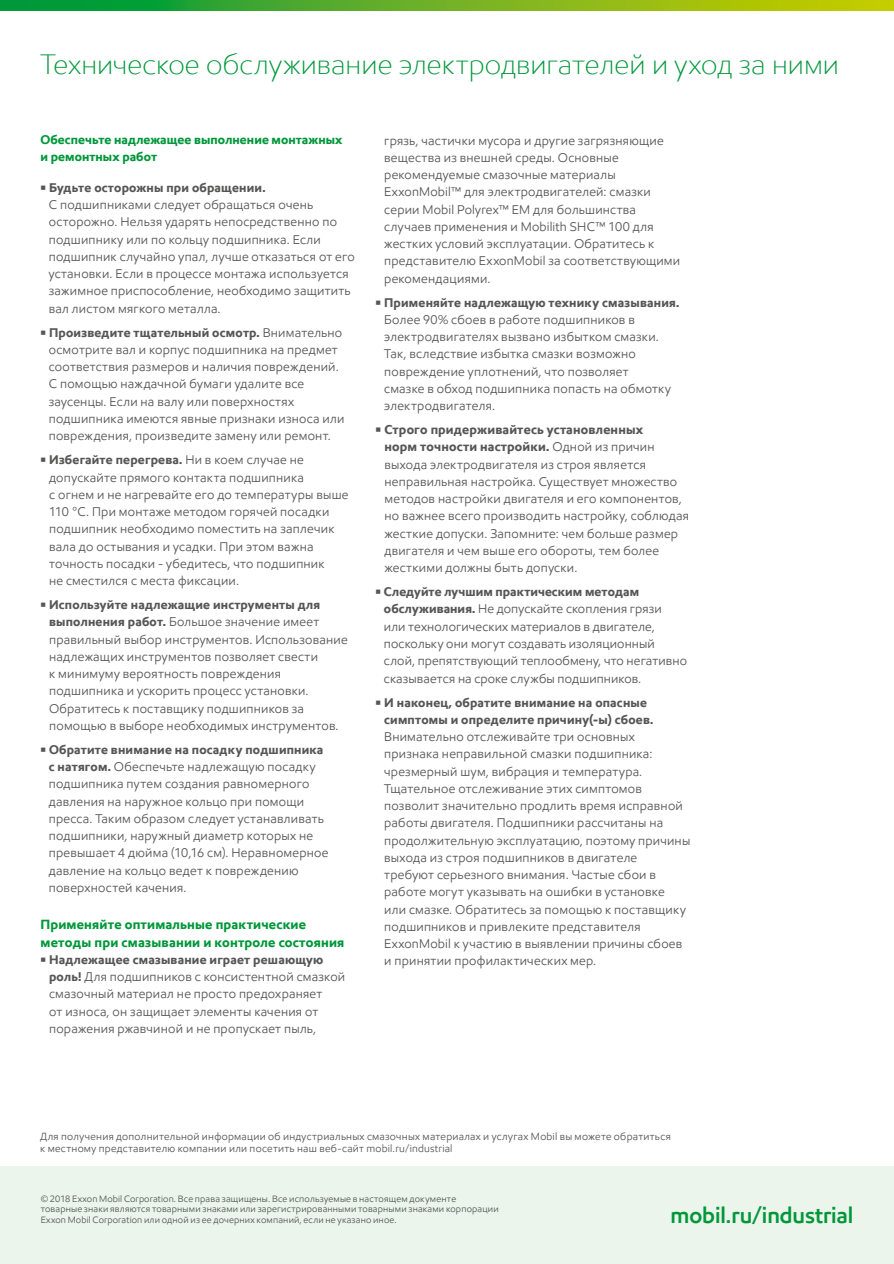
<style>
.page{position:relative;width:894px;height:1264px;background:#fff}
.page>*{position:absolute;margin:0;border:0;box-sizing:border-box;transform-origin:0 0}
.t1{font:300 28.5px "E Mprint";letter-spacing:.005em;color:#00973a}
.t2{font:600 22.5px "E Mprint";letter-spacing:-.005em;color:#00973a}
.t3{font:700 13.5px/17.2px "E Mprint";letter-spacing:.015em;color:#00973a}
.t4{font:700 13.05px/17.2px "E Mprint";letter-spacing:.015em;color:#565655}
.t5{font:12.75px/17.2px "E Mprint";letter-spacing:.02em;color:#565655}
.t6{font:700 12.75px/17.2px "E Mprint";letter-spacing:.015em;color:#565655}
.t7{font:700 12.75px/17.2px "E Mprint";letter-spacing:.005em;color:#00973a}
.t8{font:10.5px/12px "E Mprint";letter-spacing:.025em;color:#565655}
.t9{font:9.3px/10.8px "E Mprint";letter-spacing:.02em;color:#565655}
.s1{font-weight:700}
.s2{font-weight:400;font-size:12.75px}
</style>
<div class="page">
<svg style="left:0;top:0;width:893px;height:11px;background:#66b120"></svg>
<div style="left:0;top:1166px;width:893px;height:98px;background:#ecf5ec"></div>
<h1 class="t1" style="left:40px;top:47px;width:799px">Техническое обслуживание электродвигателей и уход за ними</h1>
<p class="t7" style="left:40px;top:131px;width:303px">Обеспечьте надлежащее выполнение монтажных и ремонтных работ</p>
<p class="t6" style="left:40px;top:179px;width:226px">• Будьте осторожны при обращении.</p>
<p class="t5" style="left:49px;top:196px;width:307px">С подшипниками следует обращаться очень осторожно. Нельзя ударять непосредственно по подшипнику или по кольцу подшипника. Если подшипник случайно упал, лучше отказаться от его установки. Если в процессе монтажа используется зажимное приспособление, необходимо защитить вал листом мягкого металла.</p>
<p class="t5" style="left:49px;top:324px;width:297px;text-indent:-8px"><span class="s1">• Произведите тщательный осмотр.</span> Внимательно осмотрите вал и корпус подшипника на предмет соответствия размеров и наличия повреждений.<br>С помощью наждачной бумаги удалите все заусенцы. Если на валу или поверхностях подшипника имеются явные признаки износа или повреждения, произведите замену или ремонт.</p>
<p class="t5" style="left:49px;top:451px;width:301px;text-indent:-9px"><span class="s1">• Избегайте перегрева.</span> Ни в коем случае не допускайте прямого контакта подшипника<br>с огнем и не нагревайте его до температуры выше 110 °C. При монтаже методом горячей посадки подшипник необходимо поместить на заплечик вала до остывания и усадки. При этом важна точность посадки - убедитесь, что подшипник<br>не сместился с места фиксации.</p>
<p class="t5" style="left:49px;top:596px;width:300px;text-indent:-9px"><span class="s1">• Используйте надлежащие инструменты для выполнения работ.</span> Большое значение имеет правильный выбор инструментов. Использование надлежащих инструментов позволяет свести<br>к минимуму вероятность повреждения подшипника и ускорить процесс установки.<br>Обратитесь к поставщику подшипников за помощью в выборе необходимых инструментов.</p>
<p class="t5" style="left:49px;top:741px;width:281px;text-indent:-8px"><span class="s1">• Обратите внимание на посадку подшипника с натягом.</span> Обеспечьте надлежащую посадку подшипника путем создания равномерного давления на наружное кольцо при помощи пресса. Таким образом следует устанавливать подшипники, наружный диаметр которых не превышает 4 дюйма (10,16 см). Неравномерное давление на кольцо ведет к повреждению поверхностей качения.</p>
<p class="t3" style="left:40px;top:916px;width:305px">Применяйте оптимальные практические методы при смазывании и контроле состояния</p>
<p class="t5" style="left:49px;top:951px;width:297px;text-indent:-9px"><span class="s1">• Надлежащее смазывание играет решающую роль!</span> Для подшипников с консистентной смазкой смазочный материал не просто предохраняет<br>от износа, он защищает элементы качения от поражения ржавчиной и не пропускает пыль,</p>
<p class="t5" style="left:384px;top:131px;width:297px">грязь, частички мусора и другие загрязняющие вещества из внешней среды. Основные рекомендуемые смазочные материалы ExxonMobil™ для электродвигателей: смазки серии Mobil Polyrex™ EM для большинства случаев применения и Mobilith SHC™ 100 для жестких условий эксплуатации. Обратитесь к представителю ExxonMobil за соответствующими рекомендациями.</p>
<p class="t6" style="left:375px;top:293px;width:305px">• Применяйте надлежащую технику смазывания.</p>
<p class="t5" style="left:384px;top:311px;width:288px">Более 90% сбоев в работе подшипников в электродвигателях вызвано избытком смазки.<br>Так, вследствие избытка смазки возможно повреждение уплотнений, что позволяет смазке в обход подшипника попасть на обмотку электродвигателя.</p>
<p class="t4" style="left:384px;top:421px;width:271px;text-indent:-9px">• Строго придерживайтесь установленных норм точности настройки. <span class="s2">Одной из причин</span></p>
<p class="t5" style="left:384px;top:455px;width:306px">выхода электродвигателя из строя является неправильная настройка. Существует множество методов настройки двигателя и его компонентов, но важнее всего производить настройку, соблюдая жесткие допуски. Запомните: чем больше размер двигателя и чем выше его обороты, тем более жесткими должны быть допуски.</p>
<p class="t5" style="left:384px;top:583px;width:304px;text-indent:-8px"><span class="s1">• Следуйте лучшим практическим методам обслуживания.</span> Не допускайте скопления грязи<br>или технологических материалов в двигателе, поскольку они могут создавать изоляционный слой, препятствующий теплообмену, что негативно сказывается на сроке службы подшипников.</p>
<p class="t6" style="left:384px;top:693px;width:271px;text-indent:-9px">• И наконец, обратите внимание на опасные симптомы и определите причину(-ы) сбоев.</p>
<p class="t5" style="left:384px;top:728px;width:307px">Внимательно отслеживайте три основных признака неправильной смазки подшипника: чрезмерный шум, вибрация и температура.<br>Тщательное отслеживание этих симптомов позволит значительно продлить время исправной работы двигателя. Подшипники рассчитаны на продолжительную эксплуатацию, поэтому причины выхода из строя подшипников в двигателе<br>требуют серьезного внимания. Частые сбои в работе могут указывать на ошибки в установке<br>или смазке. Обратитесь за помощью к поставщику подшипников и привлеките представителя ExxonMobil к участию в выявлении причины сбоев и принятии профилактических мер.</p>
<p class="t8" style="left:40px;top:1130px;width:632px">Для получения дополнительной информации об индустриальных смазочных материалах и услугах Mobil вы можете обратиться к местному представителю компании или посетить наш веб-сайт mobil.ru/industrial</p>
<p class="t9" style="left:41px;top:1193px;width:459px">© 2018 Exxon Mobil Corporation. Все права защищены. Все используемые в настоящем документе товарные знаки являются товарными знаками или зарегистрированными товарными знаками корпорации<br>Exxon Mobil Corporation или одной из ее дочерних компаний, если не указано иное.</p>
<h2 class="t2" style="left:670px;top:1202px;width:184px">mobil.ru/industrial</h2>
</div>
